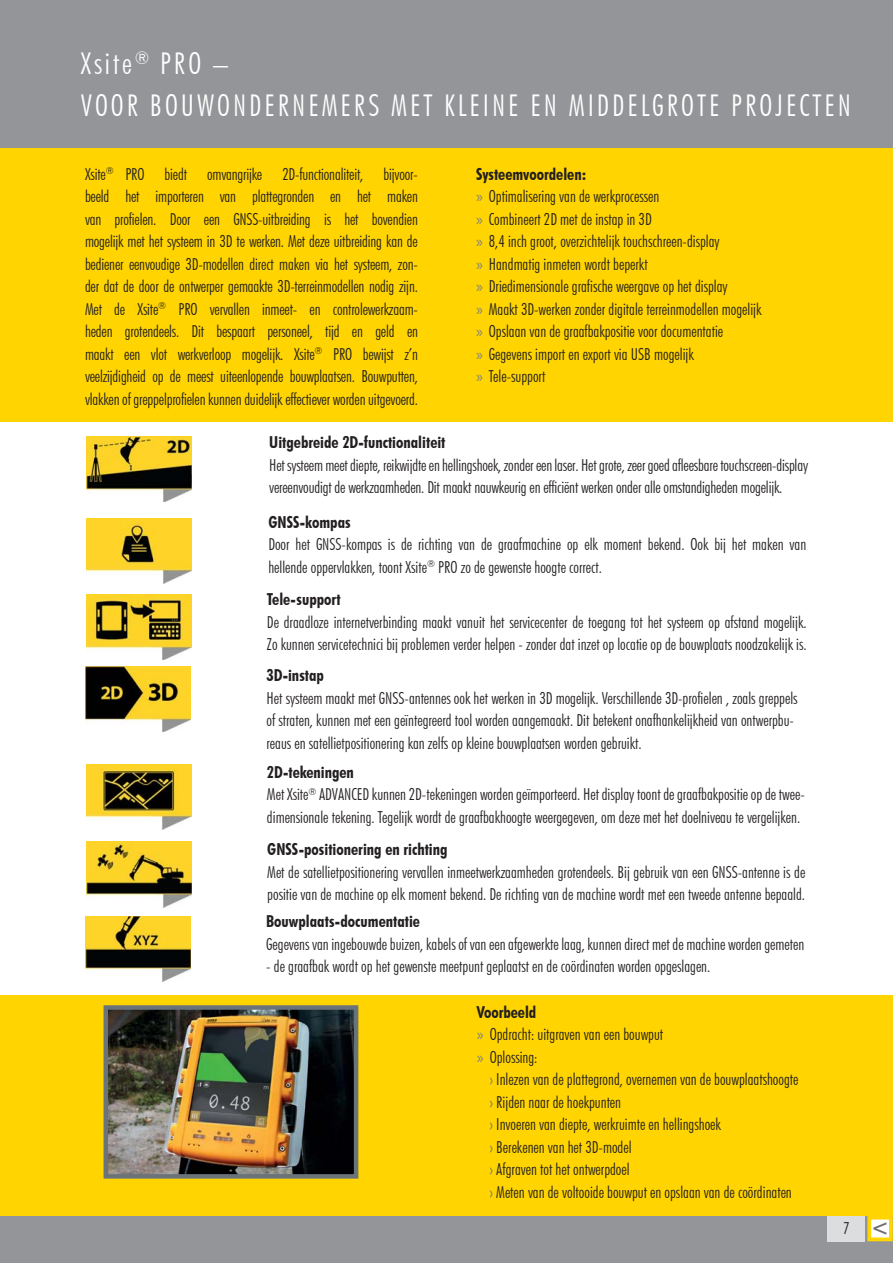
<style>
.page{position:relative;width:893px;height:1263px;background:#fff}
.page>*{position:absolute;margin:0;border:0;box-sizing:border-box;transform-origin:0 0}
.t1{font:300 condensed 30px/42px "Futura BT";letter-spacing:.1em;color:#fff}
.t2{font:700 condensed 22.5px "Futura BT";color:#6d6e70}
.t3{font:300 condensed 16.5px/22.5px "Futura BT";color:#231f20}
.t4{font:700 condensed 16.5px "Futura BT";color:#231f20}
.s1{font-weight:700}
.s2{font-family:"Myriad Pro";font-weight:400;font-stretch:normal;color:#808285}
.s3{color:#6a7379}
</style>
<div class="page">
<div style="left:0;top:0;width:893px;height:149px;background:#939598"></div>
<div style="left:0;top:1216px;width:893px;height:47px;background:#939598"></div>
<div style="left:0;top:148px;width:893px;height:273px;background:#ffd400"></div>
<div style="left:827px;top:1216px;width:38px;height:25px;background:#dcddde"></div>
<div style="left:869px;top:1218px;width:22px;height:21px;background:#fff"></div>
<div style="left:867px;top:1216px;width:26px;height:25px;border:4px solid #ffd400"></div>
<div style="left:0;top:995px;width:893px;height:221px;background:#ffd400"></div>
<img style="left:109px;top:1010px;width:244px;height:164px">
<div style="left:104px;top:1005px;width:254px;height:174px;border:4px solid #6a7379"></div>
<img style="left:86px;top:842px;width:105px;height:65px">
<img style="left:86px;top:594px;width:105px;height:66px">
<img style="left:86px;top:916px;width:104px;height:65px">
<img style="left:86px;top:667px;width:105px;height:65px">
<img style="left:86px;top:764px;width:105px;height:65px">
<img style="left:87px;top:518px;width:104px;height:65px">
<img style="left:87px;top:437px;width:104px;height:65px">
<h1 class="t1" style="left:81px;top:42px;width:772px">Xsite<sup>®</sup> PRO –<br>VOOR BOUWONDERNEMERS MET KLEINE EN MIDDELGROTE PROJECTEN</h1>
<p class="t3" style="left:85px;top:163px;width:334px;text-align:justify">Xsite<sup>®</sup> PRO biedt omvangrijke 2D-functionaliteit, bijvoor&shy;beeld het importeren van plattegronden en het maken van profielen. Door een GNSS-uitbreiding is het bovendien mogelijk met het systeem in 3D te werken. Met deze uitbreiding kan de bediener eenvoudige 3D-modellen direct maken via het systeem, zon&shy;der dat de door de ontwerper gemaakte 3D-terreinmodellen nodig zijn.<br>Met de Xsite<sup>®</sup> PRO vervallen inmeet- en controlewerkzaam&shy;heden grotendeels. Dit bespaart personeel, tijd en geld en maakt een vlot werkverloop mogelijk. Xsite<sup>®</sup> PRO bewijst z’n veelzijdigheid op de meest uiteenlopende bouwplaatsen. Bouwputten, vlakken of greppelprofielen kunnen duidelijk effectiever worden uitgevoerd.</p>
<p class="t3" style="left:476px;top:162px;width:287px"><span class="s1">Systeemvoordelen:<br></span><span class="s2">»</span> Optimalisering van de werkprocessen<br><span class="s2">»</span> Combineert 2D met de instap in 3D<br><span class="s2">»</span> 8,4 inch groot, overzichtelijk touchschreen-display<br><span class="s2">»</span> Handmatig inmeten wordt beperkt<br><span class="s2">»</span> Driedimensionale grafische weergave op het display<br><span class="s2">»</span> Maakt 3D-werken zonder digitale terreinmodellen mogelijk <span class="s2">»</span> Opslaan van de graafbakpositie voor documentatie<br><span class="s2">»</span> Gegevens import en export via USB mogelijk<br><span class="s2">»</span> Tele-support</p>
<p class="t4" style="left:269px;top:433px;width:178px">Uitgebreide 2D-functionaliteit</p>
<p class="t3" style="left:269px;top:454px;width:540px">Het systeem meet diepte, reikwijdte en hellingshoek, zonder een laser. Het grote, zeer goed afleesbare touchscreen-display vereenvoudigt de werkzaamheden. Dit maakt nauwkeurig en efficiënt werken onder alle omstandigheden mogelijk.</p>
<p class="t4" style="left:268px;top:512px;width:84px">GNSS-kompas</p>
<p class="t3" style="left:268px;top:533px;width:539px">Door het GNSS-kompas is de richting van de graafmachine op elk moment bekend. Ook bij het maken van hellende oppervlakken, toont Xsite<sup>®</sup> PRO zo de gewenste hoogte correct.</p>
<p class="t4" style="left:267px;top:590px;width:75px">Tele-support</p>
<p class="t3" style="left:267px;top:611px;width:541px">De draadloze internetverbinding maakt vanuit het servicecenter de toegang tot het systeem op afstand mogelijk.<br>Zo kunnen servicetechnici bij problemen verder helpen - zonder dat inzet op locatie op de bouwplaats noodzakelijk is.</p>
<p class="t4" style="left:267px;top:665px;width:59px">3D-instap</p>
<p class="t3" style="left:267px;top:686px;width:532px">Het systeem maakt met GNSS-antennes ook het werken in 3D mogelijk. Verschillende 3D-profielen , zoals greppels of straten, kunnen met een geïntegreerd tool worden aangemaakt. Dit betekent onafhankelijkheid van ontwerpbu&shy;reaus en satellietpositionering kan zelfs op kleine bouwplaatsen worden gebruikt.</p>
<p class="t3" style="left:267px;top:760px;width:539px"><span class="s1">2D-tekeningen<br></span>Met Xsite<sup>®</sup> ADVANCED kunnen 2D-tekeningen worden geïmporteerd. Het display toont de graafbakpositie op de twee&shy;dimensionale tekening. Tegelijk wordt de graafbakhoogte weergegeven, om deze met het doelniveau te vergelijken.</p>
<p class="t4" style="left:267px;top:839px;width:182px">GNSS-positionering en richting</p>
<p class="t3" style="left:267px;top:861px;width:539px">Met de satellietpositionering vervallen inmeetwerkzaamheden grotendeels. Bij gebruik van een GNSS-antenne is de positie van de machine op elk moment bekend. De richting van de machine wordt met een tweede antenne bepaald.</p>
<p class="t4" style="left:266px;top:912px;width:155px">Bouwplaats-documentatie</p>
<p class="t3" style="left:266px;top:933px;width:539px">Gegevens van ingebouwde buizen, kabels of van een afgewerkte laag, kunnen direct met de machine worden gemeten</p>
<p class="t3" style="left:266px;top:955px;width:446px">- de graafbak wordt op het gewenste meetpunt geplaatst en de coördinaten worden opgeslagen.</p>
<p class="t3" style="left:477px;top:1001px;width:188px"><span class="s1">Voorbeeld<br></span><span class="s2">»</span> Opdracht: uitgraven van een bouwput <span class="s2">»</span> Oplossing:</p>
<p class="t3" style="left:490px;top:1068px;width:310px"><span class="s3">›</span> Inlezen van de plattegrond, overnemen van de bouwplaatshoogte <span class="s3">›</span> Rijden naar de hoekpunten<br><span class="s3">›</span> Invoeren van diepte, werkruimte en hellingshoek<br><span class="s3">›</span> Berekenen van het 3D-model<br><span class="s3">›</span> Afgraven tot het ontwerpdoel<br><span class="s3">›</span> Meten van de voltooide bouwput en opslaan van de coördinaten</p>
<p class="t3" style="left:843px;top:1217px;width:8px">7</p>
<h2 class="t2" style="left:889px;top:1244px;width:20px;rotate:-180deg">&gt;</h2>
</div>
